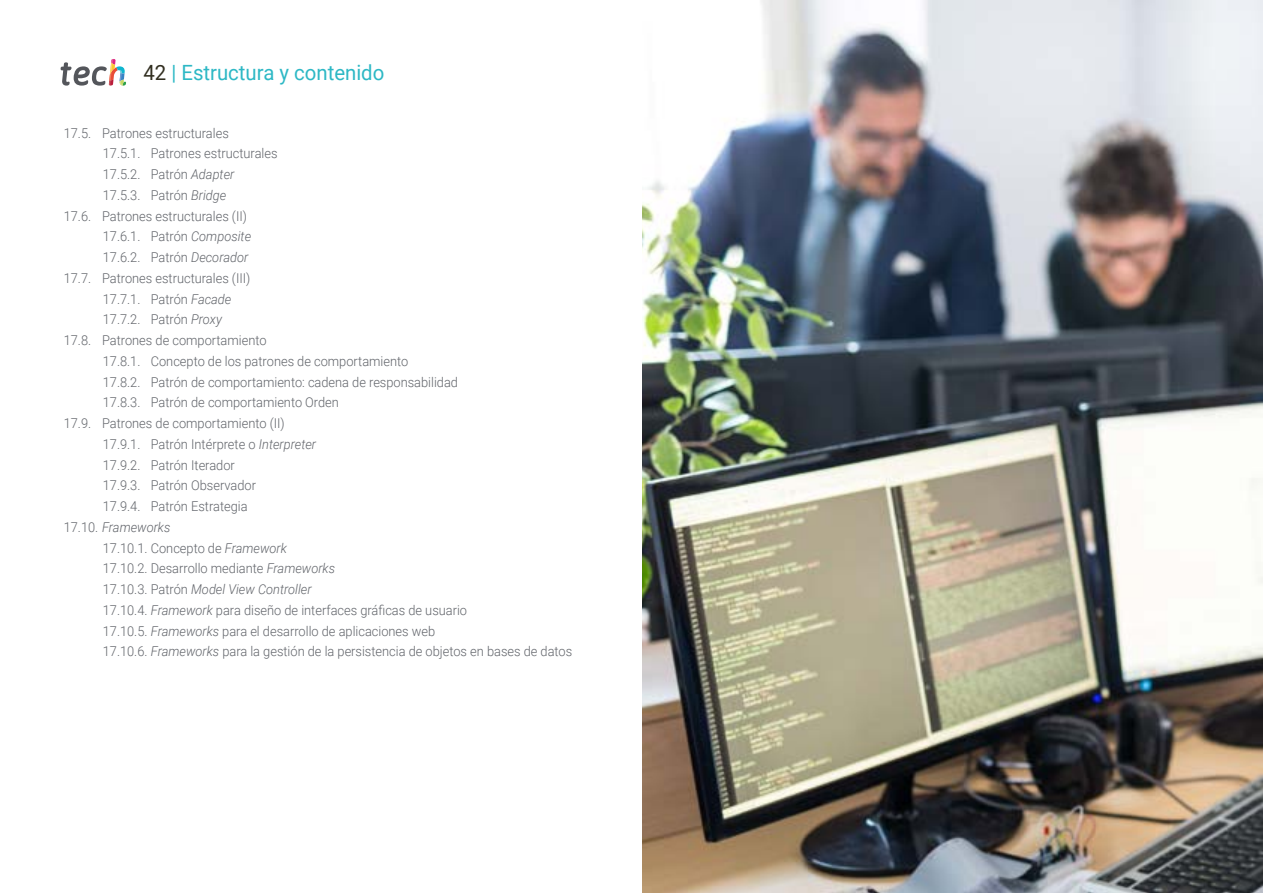
<style>
.page{position:relative;width:1263px;height:893px;background:#fff}
.page>*{position:absolute;margin:0;border:0;box-sizing:border-box;transform-origin:0 0}
.t1{font:21px "Roboto";color:#2db8c5}
.t2{font:300 13.5px "Roboto";color:#61646a;scale:.95 1}
.t3{font:italic 300 13.5px "Roboto";color:#61646a;scale:.95 1}
.s1{color:#312e20}
.s2{font-style:italic}
.s3{font-style:normal}
</style>
<div class="page">
<img style="left:642px;top:0;width:621px;height:893px">
<svg style="left:61px;top:59px;width:65px;height:27px"></svg>
<h1 class="t1" style="left:144px;top:57px;width:242px"><span class="s1">42</span> | Estructura y contenido</h1>
<p class="t2" style="left:64px;top:123px;width:175px">17.5. Patrones estructurales</p>
<p class="t2" style="left:103px;top:144px;width:185px">17.5.1. Patrones estructurales</p>
<p class="t2" style="left:103px;top:165px;width:140px">17.5.2. Patrón <span class="s2">Adapter</span></p>
<p class="t2" style="left:103px;top:186px;width:132px">17.5.3. Patrón <span class="s2">Bridge</span></p>
<p class="t2" style="left:64px;top:206px;width:194px">17.6. Patrones estructurales (II)</p>
<p class="t2" style="left:103px;top:227px;width:158px">17.6.1. Patrón <span class="s2">Composite</span></p>
<p class="t2" style="left:103px;top:248px;width:155px">17.6.2. Patrón <span class="s2">Decorador</span></p>
<p class="t2" style="left:64px;top:269px;width:198px">17.7. Patrones estructurales (III)</p>
<p class="t2" style="left:103px;top:289px;width:137px">17.7.1. Patrón <span class="s2">Facade</span></p>
<p class="t2" style="left:103px;top:310px;width:127px">17.7.2. Patrón <span class="s2">Proxy</span></p>
<p class="t2" style="left:64px;top:331px;width:215px">17.8. Patrones de comportamiento</p>
<p class="t2" style="left:103px;top:352px;width:323px">17.8.1. Concepto de los patrones de comportamiento</p>
<p class="t2" style="left:103px;top:372px;width:375px">17.8.2. Patrón de comportamiento: cadena de responsabilidad</p>
<p class="t2" style="left:103px;top:393px;width:250px">17.8.3. Patrón de comportamiento Orden</p>
<p class="t2" style="left:64px;top:414px;width:234px">17.9. Patrones de comportamiento (II)</p>
<p class="t2" style="left:103px;top:435px;width:226px">17.9.1. Patrón Intérprete o <span class="s2">Interpreter</span></p>
<p class="t2" style="left:103px;top:455px;width:141px">17.9.2. Patrón Iterador</p>
<p class="t2" style="left:103px;top:476px;width:163px">17.9.3. Patrón Observador</p>
<p class="t2" style="left:103px;top:497px;width:154px">17.9.4. Patrón Estrategia</p>
<p class="t3" style="left:64px;top:518px;width:114px"><span class="s3">17.10.</span> Frameworks</p>
<p class="t2" style="left:103px;top:538px;width:195px">17.10.1. Concepto de <span class="s2">Framework</span></p>
<p class="t2" style="left:103px;top:559px;width:246px">17.10.2. Desarrollo mediante <span class="s2">Frameworks</span></p>
<p class="t3" style="left:103px;top:580px;width:221px"><span class="s3">17.10.3. Patrón</span> Model View Controller</p>
<p class="t2" style="left:103px;top:601px;width:385px">17.10.4. <span class="s2">Framework</span> para diseño de interfaces gráficas de usuario</p>
<p class="t2" style="left:103px;top:621px;width:351px">17.10.5. <span class="s2">Frameworks</span> para el desarrollo de aplicaciones web</p>
<p class="t2" style="left:103px;top:642px;width:496px">17.10.6. <span class="s2">Frameworks</span> para la gestión de la persistencia de objetos en bases de datos</p>
</div>
